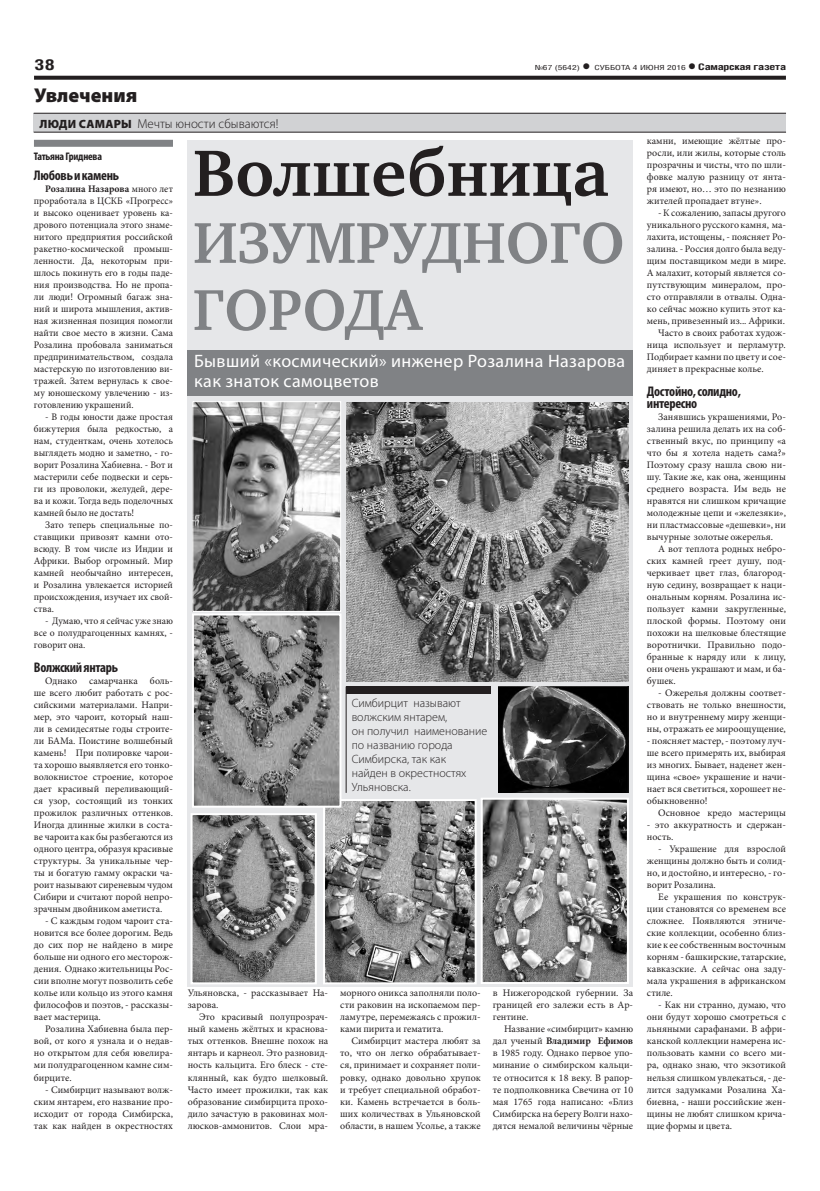
<style>
.page{position:relative;width:820px;height:1191px;background:#fff}
.page>*{position:absolute;margin:0;border:0;box-sizing:border-box;transform-origin:0 0}
.заголовок{font:700 67px "Charter C";color:#231f20}
.заголовок-2{font:700 59px/67px "Charter C";color:#808285}
.t1{font:900 20px "Myriad Pro";color:#231f20}
.подзаголовок{font:18px/20px "Myriad Pro";letter-spacing:.02em;color:#fff}
.t2{font:700 15px "Helios Cond";color:#231f20;scale:1.4 1}
.заголовок_в_тексте{font:700 condensed 14px "Myriad Pro";letter-spacing:-.02em;color:#231f20}
.РУБРИКА{font:300 13px "Myriad Pro";color:#231f20}
.врез{font:300 12px/14px "Myriad Pro";color:#231f20}
.автор_чб{font:700 condensed 11px "Myriad Pro";letter-spacing:-.02em;color:#231f20}
.ОСНОВНОЙ{font:10px/12px "Minion Pro";color:#231f20;text-align:justify}
.t3{font:700 9px "Helios Cond";letter-spacing:-.02em;color:#231f20;scale:1.4 1}
.t4{font:7px "Helios Cond";color:#231f20;scale:1.4 1}
.s1{font-weight:700;font-size:16px}
.s2{font-size:16px}
.s3{font-weight:900;font-size:12px}
.s4{font-weight:700}
</style>
<div class="page">
<svg style="left:34px;top:76px;width:751px;height:4px;background:#322f2f"></svg>
<div style="left:188px;top:140px;width:445px;height:846px;background:#e6e7e9"></div>
<div style="left:34px;top:113px;width:751px;height:19px;background:#d1d2d4"></div>
<hr style="left:34px;top:113px;width:751px;height:1px;background:#231f20">
<hr style="left:34px;top:132px;width:751px;height:1px;background:#231f20">
<div style="left:34px;top:140px;width:139px;height:7px;background:#808285"></div>
<img style="left:193px;top:816px;width:121px;height:165px">
<div style="left:190px;top:813px;width:127px;height:171px;border:2px solid #fff"></div>
<img style="left:346px;top:402px;width:282px;height:280px">
<img style="left:326px;top:802px;width:147px;height:179px">
<div style="left:323px;top:799px;width:153px;height:185px;border:2px solid #fff"></div>
<img style="left:195px;top:616px;width:143px;height:188px">
<div style="left:192px;top:613px;width:149px;height:194px;border:2px solid #fff"></div>
<img style="left:483px;top:800px;width:142px;height:181px">
<div style="left:480px;top:797px;width:148px;height:187px;border:2px solid #fff"></div>
<img style="left:194px;top:403px;width:145px;height:207px">
<div style="left:192px;top:401px;width:149px;height:211px;border:1px solid #fff"></div>
<img style="left:498px;top:686px;width:130px;height:107px">
<svg style="left:346px;top:694px;width:1px;height:99px"></svg>
<div style="left:346px;top:686px;width:144px;height:8px;background:#231f20"></div>
<div style="left:187px;top:350px;width:446px;height:45px;background:#808285"></div>
<p class="t2" style="left:34px;top:55px;width:17px">38</p>
<p class="t4" style="left:534px;top:63px;width:109px">№67 (5642) <span class="s1">•</span> СУББОТА 4 ИЮНЯ 2016</p>
<p class="t3" style="left:687px;top:61px;width:72px"><span class="s2">•</span> Самарская газета</p>
<p class="t1" style="left:34px;top:84px;width:105px">Увлечения</p>
<p class="РУБРИКА" style="left:39px;top:115px;width:240px"><span class="s3">ЛЮДИ САМАРЫ</span> Мечты юности сбываются!</p>
<p class="заголовок" style="left:193px;top:136px;width:417px">Волшебница</p>
<p class="заголовок-2" style="left:193px;top:210px;width:433px">ИЗУМРУДНОГО<br>ГОРОДА</p>
<p class="автор_чб" style="left:34px;top:150px;width:69px">Татьяна Гриднева</p>
<p class="заголовок_в_тексте" style="left:34px;top:167px;width:87px">Любовь и камень</p>
<p class="ОСНОВНОЙ" style="left:34px;top:183px;width:140px;text-indent:11px"><span class="s4">Розалина Назарова</span> много лет проработала в ЦСКБ «Прогресс» и высоко оценивает уровень ка&shy;дрового потенциала этого знаме&shy;нитого предприятия российской ракетно-космической промыш&shy;ленности. Да, некоторым при&shy;шлось покинуть его в годы паде&shy;ния производства. Но не пропа&shy;ли люди! Огромный багаж зна&shy;ний и широта мышления, актив&shy;ная жизненная позиция помогли найти свое место в жизни. Сама Розалина пробовала заниматься предпринимательством, создала мастерскую по изготовлению ви&shy;тражей. Затем вернулась к свое&shy;му юношескому увлечению - из&shy;готовлению украшений.</p>
<p class="ОСНОВНОЙ" style="left:34px;top:411px;width:140px;text-indent:11px">- В годы юности даже простая бижутерия была редкостью, а нам, студенткам, очень хотелось выглядеть модно и заметно, - го&shy;ворит Розалина Хабиевна. - Вот и мастерили себе подвески и серь&shy;ги из проволоки, желудей, дере&shy;ва и кожи. Тогда ведь поделочных камней было не достать!</p>
<p class="ОСНОВНОЙ" style="left:34px;top:519px;width:140px;text-indent:11px">Зато теперь специальные по&shy;ставщики привозят камни ото&shy;всюду. В том числе из Индии и Африки. Выбор огромный. Мир камней необычайно интересен, и Розалина увлекается историей происхождения, изучает их свой&shy;ства.</p>
<p class="ОСНОВНОЙ" style="left:34px;top:615px;width:140px;text-indent:11px">- Думаю, что я сейчас уже знаю все о полудрагоценных камнях, - говорит она.</p>
<p class="заголовок_в_тексте" style="left:34px;top:659px;width:86px">Волжский янтарь</p>
<p class="ОСНОВНОЙ" style="left:34px;top:675px;width:140px;text-indent:11px">Однако самарчанка боль&shy;ше всего любит работать с рос&shy;сийскими материалами. Напри&shy;мер, это чароит, который наш&shy;ли в семидесятые годы строите&shy;ли БАМа. Поистине волшебный камень! При полировке чарои&shy;та хорошо выявляется его тонко&shy;волокнистое строение, которое дает красивый переливающий&shy;ся узор, состоящий из тонких прожилок различных оттенков.<br>Иногда длинные жилки в соста&shy;ве чароита как бы разбегаются из одного центра, образуя красивые структуры. За уникальные чер&shy;ты и богатую гамму окраски ча&shy;роит называют сиреневым чудом Сибири и считают порой непро&shy;зрачным двойником аметиста.</p>
<p class="ОСНОВНОЙ" style="left:34px;top:915px;width:140px;text-indent:11px">- С каждым годом чароит ста&shy;новится все более дорогим. Ведь до сих пор не найдено в мире больше ни одного его месторож&shy;дения. Однако жительницы Рос&shy;сии вполне могут позволить себе колье или кольцо из этого камня философов и поэтов, - рассказы&shy;вает мастерица.</p>
<p class="ОСНОВНОЙ" style="left:34px;top:1023px;width:140px;text-indent:11px">Розалина Хабиевна была пер&shy;вой, от кого я узнала и о недав&shy;но открытом для себя ювелира&shy;ми полудрагоценном камне сим&shy;бирците.</p>
<p class="ОСНОВНОЙ" style="left:34px;top:1083px;width:140px;text-indent:11px">- Симбирцит называют волж&shy;ским янтарем, его название про&shy;исходит от города Симбирска, так как найден в окрестностях</p>
<p class="подзаголовок" style="left:194px;top:350px;width:432px">Бывший «космический» инженер Розалина Назарова как знаток самоцветов</p>
<p class="врез" style="left:351px;top:696px;width:137px">Симбирцит называют волжским янтарем,<br>он получил наименование по названию города<br>Симбирска, так как<br>найден в окрестностях<br>Ульяновска.</p>
<p class="ОСНОВНОЙ" style="left:492px;top:987px;width:142px">в Нижегородской губернии. За границей его залежи есть в Ар&shy;гентине.</p>
<p class="ОСНОВНОЙ" style="left:492px;top:1023px;width:142px;text-indent:11px">Название «симбирцит» камню дал ученый <span class="s4">Владимир Ефимов </span>в 1985 году. Однако первое упо&shy;минание о симбирском кальци&shy;те относится к 18 веку. В рапор&shy;те подполковника Свечина от 10 мая 1765 года написано: «Близ Симбирска на берегу Волги нахо&shy;дятся немалой величины чёрные</p>
<p class="ОСНОВНОЙ" style="left:188px;top:987px;width:142px">Ульяновска, - рассказывает На&shy;зарова.</p>
<p class="ОСНОВНОЙ" style="left:188px;top:1011px;width:142px;text-indent:11px">Это красивый полупрозрач&shy;ный камень жёлтых и краснова&shy;тых оттенков. Внешне похож на янтарь и карнеол. Это разновид&shy;ность кальцита. Его блеск - сте&shy;клянный, как будто шелковый.<br>Часто имеет прожилки, так как образование симбирцита прохо&shy;дило зачастую в раковинах мол&shy;люсков-аммонитов. Слои мра-</p>
<p class="ОСНОВНОЙ" style="left:340px;top:987px;width:142px">морного оникса заполняли поло&shy;сти раковин на ископаемом пер&shy;ламутре, перемежаясь с прожил&shy;ками пирита и гематита.</p>
<p class="ОСНОВНОЙ" style="left:340px;top:1035px;width:142px;text-indent:11px">Симбирцит мастера любят за то, что он легко обрабатывает&shy;ся, принимает и сохраняет поли&shy;ровку, однако довольно хрупок и требует специальной обработ&shy;ки. Камень встречается в боль&shy;ших количествах в Ульяновской области, в нашем Усолье, а также</p>
<p class="ОСНОВНОЙ" style="left:646px;top:135px;width:140px">камни, имеющие жёлтые про&shy;росли, или жилы, которые столь прозрачны и чисты, что по шли&shy;фовке малую разницу от янта&shy;ря имеют, но… это по незнанию жителей пропадает втуне».</p>
<p class="ОСНОВНОЙ" style="left:646px;top:207px;width:140px;text-indent:11px">- К сожалению, запасы другого уникального русского камня, ма&shy;лахита, истощены, - поясняет Ро&shy;залина. - Россия долго была веду&shy;щим поставщиком меди в мире.<br>А малахит, который является со&shy;путствующим минералом, про&shy;сто отправляли в отвалы. Одна&shy;ко сейчас можно купить этот ка&shy;мень, привезенный из... Африки.</p>
<p class="ОСНОВНОЙ" style="left:646px;top:327px;width:140px;text-indent:11px">Часто в своих работах худож&shy;ница использует и перламутр.<br>Подбирает камни по цвету и сое&shy;диняет в прекрасные колье.</p>
<p class="заголовок_в_тексте" style="left:646px;top:383px;width:95px">Достойно, солидно,</p>
<p class="заголовок_в_тексте" style="left:646px;top:395px;width:52px">интересно</p>
<p class="ОСНОВНОЙ" style="left:646px;top:411px;width:140px;text-indent:11px">Занявшись украшениями, Ро&shy;залина решила делать их на соб&shy;ственный вкус, по принципу «а что бы я хотела надеть сама?» Поэтому сразу нашла свою ни&shy;шу. Такие же, как она, женщины среднего возраста. Им ведь не нравятся ни слишком кричащие молодежные цепи и «железяки», ни пластмассовые «дешевки», ни вычурные золотые ожерелья.</p>
<p class="ОСНОВНОЙ" style="left:646px;top:543px;width:140px;text-indent:11px">А вот теплота родных небро&shy;ских камней греет душу, под&shy;черкивает цвет глаз, благород&shy;ную седину, возвращает к наци&shy;ональным корням. Розалина ис&shy;пользует камни закругленные, плоской формы. Поэтому они похожи на шелковые блестящие воротнички. Правильно подо&shy;бранные к наряду или к лицу, они очень украшают и мам, и ба&shy;бушек.</p>
<p class="ОСНОВНОЙ" style="left:646px;top:687px;width:140px;text-indent:11px">- Ожерелья должны соответ&shy;ствовать не только внешности, но и внутреннему миру женщи&shy;ны, отражать ее мироощущение,</p>
<p class="ОСНОВНОЙ" style="left:646px;top:735px;width:140px">- поясняет мастер, - поэтому луч&shy;ше всего примерять их, выбирая из многих. Бывает, наденет жен&shy;щина «свое» украшение и начи&shy;нает вся светиться, хорошеет не&shy;обыкновенно!</p>
<p class="ОСНОВНОЙ" style="left:658px;top:807px;width:129px">Основное кредо мастерицы</p>
<p class="ОСНОВНОЙ" style="left:646px;top:819px;width:140px">- это аккуратность и сдержан&shy;ность.</p>
<p class="ОСНОВНОЙ" style="left:646px;top:843px;width:140px;text-indent:11px">- Украшение для взрослой женщины должно быть и солид&shy;но, и достойно, и интересно, - го&shy;ворит Розалина.</p>
<p class="ОСНОВНОЙ" style="left:646px;top:891px;width:140px;text-indent:11px">Ее украшения по конструк&shy;ции становятся со временем все сложнее. Появляются этниче&shy;ские коллекции, особенно близ&shy;кие к ее собственным восточным корням - башкирские, татарские, кавказские. А сейчас она заду&shy;мала украшения в африканском стиле.</p>
<p class="ОСНОВНОЙ" style="left:646px;top:999px;width:140px;text-indent:11px">- Как ни странно, думаю, что они будут хорошо смотреться с льняными сарафанами. В афри&shy;канской коллекции намерена ис&shy;пользовать камни со всего ми&shy;ра, однако знаю, что экзотикой нельзя слишком увлекаться, - де&shy;лится задумками Розалина Ха&shy;биевна, - наши российские жен&shy;щины не любят слишком крича&shy;щие формы и цвета.</p>
</div>
